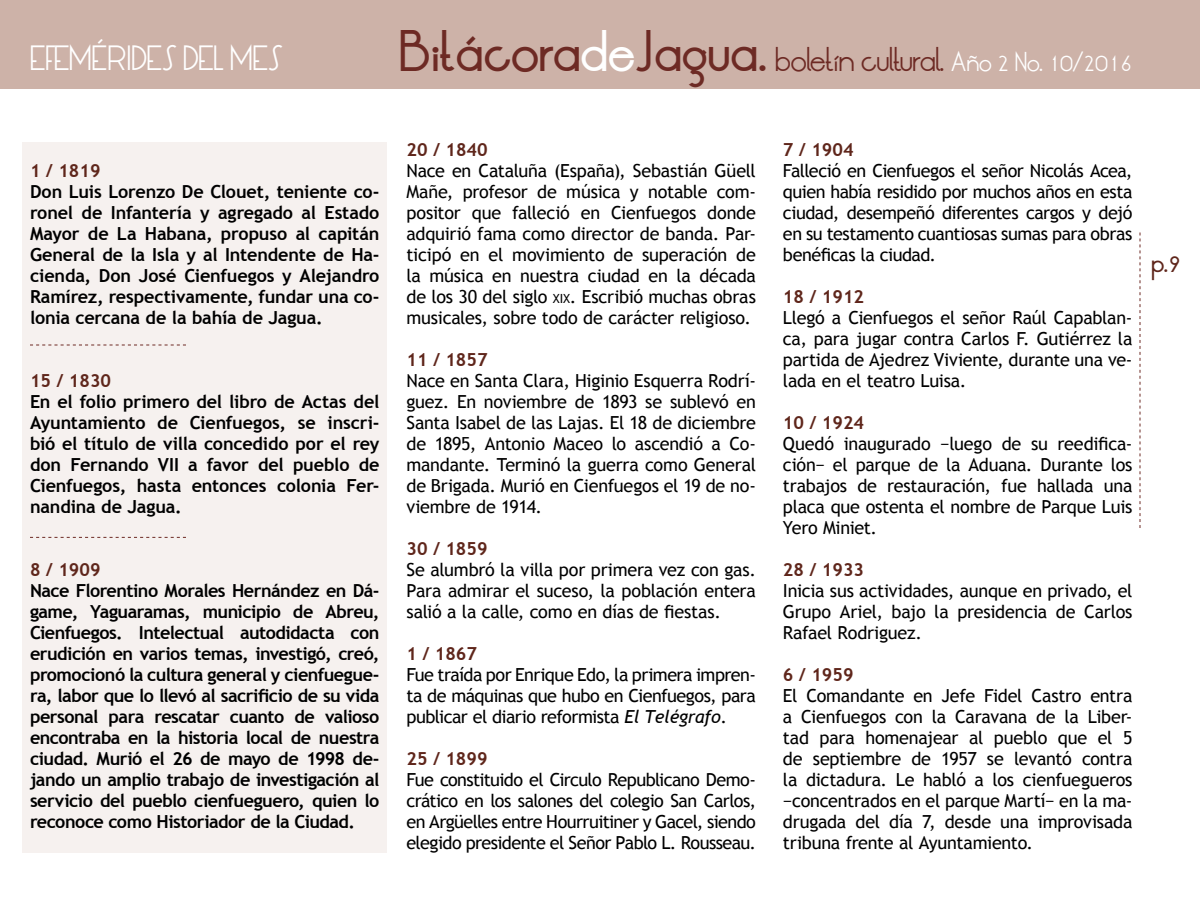
<style>
.page{position:relative;width:1200px;height:900px;background:#fff}
.page>*{position:absolute;margin:0;border:0;box-sizing:border-box;transform-origin:0 0}
.t1{font:27px "LT Oksana";color:#fff}
.t2{font:26.4px "LT Oksana";letter-spacing:-.025em;color:#6d2a24}
.t3{font:500 21px "LT Oksana";color:#5f261b}
.t4{font:18px/21px "Trebuchet MS";letter-spacing:-.02em;color:#000;text-align:justify}
.t5{font:700 18px/21px "Trebuchet MS";letter-spacing:-.015em;color:#000;text-align:justify}
.t6{font:700 18px "Trebuchet MS";color:#5f261b}
.s1{font-weight:500;font-size:44.1px}
.s2{font-weight:500;font-size:44.1px;color:#fff}
.s3{font-size:21px;color:#fff}
.s4{font-size:12.6px}
.s5{font-style:italic}
</style>
<div class="page">
<div style="left:0;top:0;width:1200px;height:88px;background:#cdb2a8"></div>
<div style="left:22px;top:142px;width:365px;height:712px;background:#f6f1ef"></div>
<svg style="left:1140px;top:232px;width:1px;height:296px"></svg>
<svg style="left:30px;top:345px;width:156px;height:1px"></svg>
<svg style="left:30px;top:537px;width:156px;height:1px"></svg>
<h1 class="t1" style="left:30px;top:37px;width:16px">efemérides</h1>
<h1 class="t1" style="left:183px;top:37px;width:65px">del mes</h1>
<h2 class="t2" style="left:399px;top:40px;width:735px"><span class="s1">Bitácora</span><span class="s2">de</span><span class="s1">Jagua.</span> boletín cultural. <span class="s3">Año 2 No. 10/2016</span></h2>
<p class="t6" style="left:30px;top:159px;width:72px">1 / 1819</p>
<p class="t5" style="left:30px;top:181px;width:351px">Don Luis Lorenzo De Clouet, teniente co&shy;ronel de Infantería y agregado al Estado Mayor de La Habana, propuso al capitán General de la Isla y al Intendente de Ha&shy;cienda, Don José Cienfuegos y Alejandro Ramírez, respectivamente, fundar una co&shy;lonia cercana de la bahía de Jagua.</p>
<p class="t6" style="left:30px;top:369px;width:83px">15 / 1830</p>
<p class="t5" style="left:30px;top:391px;width:351px">En el folio primero del libro de Actas del Ayuntamiento de Cienfuegos, se inscri&shy;bió el título de villa concedido por el rey don Fernando VII a favor del pueblo de Cienfuegos, hasta entonces colonia Fer&shy;nandina de Jagua.</p>
<p class="t6" style="left:30px;top:558px;width:72px">8 / 1909</p>
<p class="t5" style="left:30px;top:580px;width:351px">Nace Florentino Morales Hernández en Dá&shy;game, Yaguaramas, municipio de Abreu, Cienfuegos. Intelectual autodidacta con erudición en varios temas, investigó, creó, promocionó la cultura general y cienfuegue&shy;ra, labor que lo llevó al sacrificio de su vida personal para rescatar cuanto de valioso encontraba en la historia local de nuestra ciudad. Murió el 26 de mayo de 1998 de&shy;jando un amplio trabajo de investigación al servicio del pueblo cienfueguero, quien lo reconoce como Historiador de la Ciudad.</p>
<p class="t6" style="left:407px;top:139px;width:83px">20 / 1840</p>
<p class="t4" style="left:406px;top:161px;width:351px">Nace en Cataluña (España), Sebastián Güell Mañe, profesor de música y notable com&shy;positor que falleció en Cienfuegos donde adquirió fama como director de banda. Par&shy;ticipó en el movimiento de superación de la música en nuestra ciudad en la década de los 30 del siglo <span class="s4">xix</span>. Escribió muchas obras musicales, sobre todo de carácter religioso.</p>
<p class="t6" style="left:406px;top:348px;width:83px">11 / 1857</p>
<p class="t4" style="left:406px;top:370px;width:351px">Nace en Santa Clara, Higinio Esquerra Rodrí&shy;guez. En noviembre de 1893 se sublevó en Santa Isabel de las Lajas. El 18 de diciembre de 1895, Antonio Maceo lo ascendió a Co&shy;mandante. Terminó la guerra como General de Brigada. Murió en Cienfuegos el 19 de no&shy;viembre de 1914.</p>
<p class="t6" style="left:406px;top:537px;width:83px">30 / 1859</p>
<p class="t4" style="left:406px;top:559px;width:351px">Se alumbró la villa por primera vez con gas.<br>Para admirar el suceso, la población entera salió a la calle, como en días de fiestas.</p>
<p class="t6" style="left:406px;top:642px;width:72px">1 / 1867</p>
<p class="t4" style="left:406px;top:664px;width:351px">Fue traída por Enrique Edo, la primera impren&shy;ta de máquinas que hubo en Cienfuegos, para publicar el diario reformista <span class="s5">El Telégrafo</span>.</p>
<p class="t6" style="left:406px;top:747px;width:83px">25 / 1899</p>
<p class="t4" style="left:406px;top:769px;width:351px">Fue constituido el Circulo Republicano Demo&shy;crático en los salones del colegio San Carlos, en Argüelles entre Hourruitiner y Gacel, siendo elegido presidente el Señor Pablo L. Rousseau.</p>
<p class="t6" style="left:783px;top:138px;width:72px">7 / 1904</p>
<p class="t4" style="left:783px;top:160px;width:351px">Falleció en Cienfuegos el señor Nicolás Acea, quien había residido por muchos años en esta ciudad, desempeñó diferentes cargos y dejó en su testamento cuantiosas sumas para obras benéficas la ciudad.</p>
<p class="t6" style="left:783px;top:285px;width:83px">18 / 1912</p>
<p class="t4" style="left:783px;top:307px;width:351px">Llegó a Cienfuegos el señor Raúl Capablan&shy;ca, para jugar contra Carlos F. Gutiérrez la partida de Ajedrez Viviente, durante una ve&shy;lada en el teatro Luisa.</p>
<p class="t6" style="left:783px;top:411px;width:83px">10 / 1924</p>
<p class="t4" style="left:783px;top:434px;width:351px">Quedó inaugurado −luego de su reedifica&shy;ción− el parque de la Aduana. Durante los trabajos de restauración, fue hallada una placa que ostenta el nombre de Parque Luis Yero Miniet.</p>
<p class="t6" style="left:783px;top:559px;width:83px">28 / 1933</p>
<p class="t4" style="left:783px;top:581px;width:351px">Inicia sus actividades, aunque en privado, el Grupo Ariel, bajo la presidencia de Carlos Rafael Rodriguez.</p>
<p class="t6" style="left:783px;top:664px;width:72px">6 / 1959</p>
<p class="t4" style="left:783px;top:686px;width:351px">El Comandante en Jefe Fidel Castro entra a Cienfuegos con la Caravana de la Liber&shy;tad para homenajear al pueblo que el 5 de septiembre de 1957 se levantó contra la dictadura. Le habló a los cienfuegueros −concentrados en el parque Martí− en la ma&shy;drugada del día 7, desde una improvisada tribuna frente al Ayuntamiento.</p>
<p class="t3" style="left:1151px;top:246px;width:31px">p.9</p>
</div>
